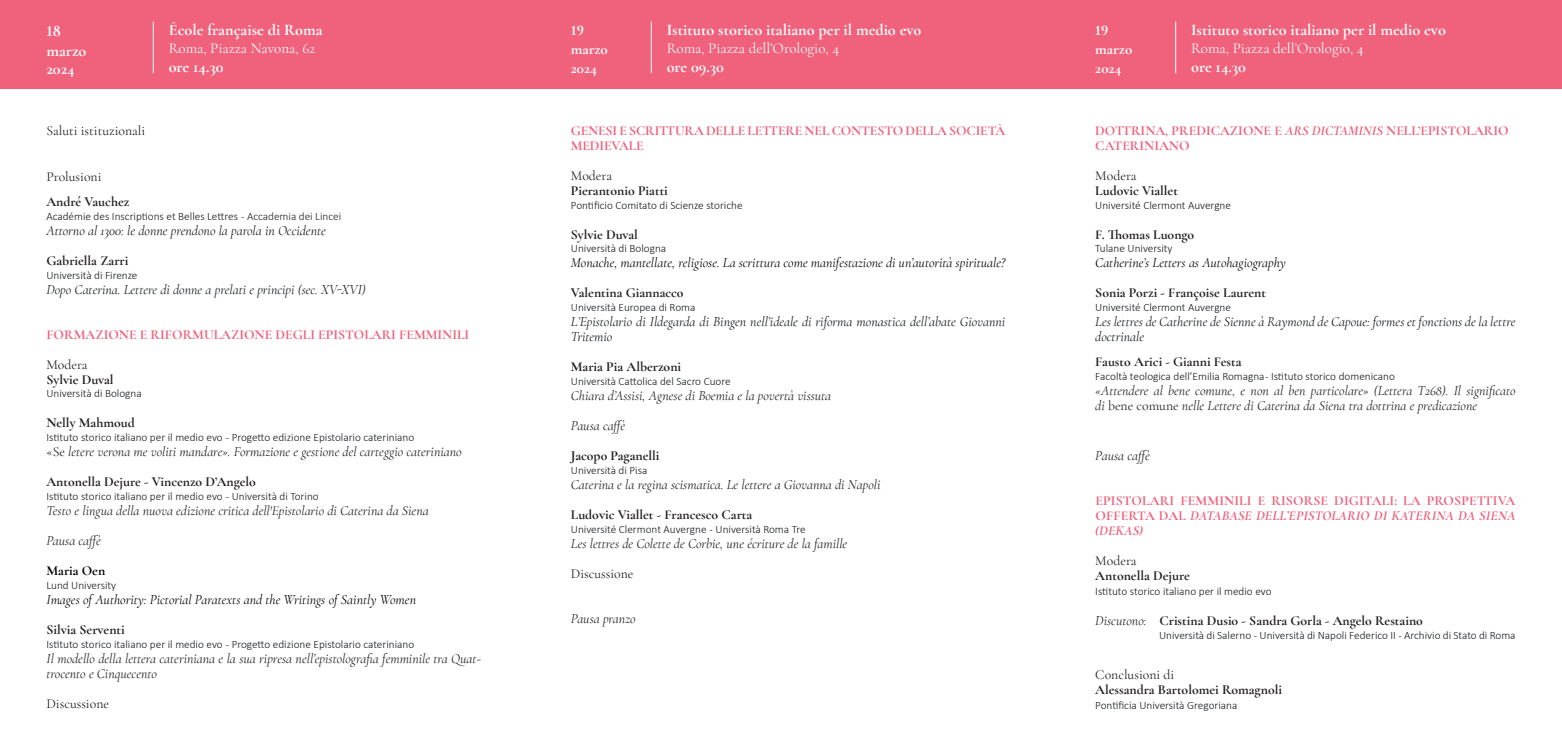
<style>
.page{position:relative;width:1562px;height:744px;background:#fff}
.page>*{position:absolute;margin:0;border:0;box-sizing:border-box;transform-origin:0 0}
.t1{font:700 16.25px/20px "Cormorant Garamond";color:#fff}
.t2{font:15px "Cormorant Garamond";color:#fff}
.t3{font:700 15px/18.8px "Cormorant Garamond";color:#fff}
.t4{font:italic 13.75px/30px "Cormorant Garamond";color:#231f20}
.t5{font:700 13.75px "Cormorant Garamond";color:#231f20}
.t6{font:700 13.75px/15px "Cormorant Garamond";color:#f0617b}
.t7{font:italic 13.75px/15px "Cormorant Garamond";color:#15181c}
.t8{font:italic 13.75px "Cormorant Garamond";color:#000001}
.t9{font:13.75px "Cormorant Garamond";color:#231f20}
.t10{font:italic 13.75px "Cormorant Garamond";color:#181c1f}
.t11{font:700 13.75px "Cormorant Garamond";color:#000001}
.t12{font:300 11.25px "Calibri";color:#15181c}
.s1{color:#231f20}
.s2{font-style:normal}
.s3{font-weight:700;font-style:normal}
.s4{font-style:italic}
.s5{font-weight:400;font-style:italic}
</style>
<div class="page">
<div style="left:0;top:0;width:1562px;height:88px;background:#f0617b"></div>
<hr style="left:153px;top:21px;width:1px;height:52px;background:#fff">
<hr style="left:651px;top:21px;width:1px;height:52px;background:#fff">
<hr style="left:1175px;top:21px;width:1px;height:52px;background:#fff">
<h1 class="t1" style="left:46px;top:21px;width:42px">18 marzo</h1>
<h1 class="t1" style="left:46px;top:58px;width:30px">2024</h1>
<h1 class="t1" style="left:169px;top:20px;width:155px">École française di Roma</h1>
<h2 class="t2" style="left:169px;top:39px;width:148px">Roma, Piazza Navona, 62</h2>
<h1 class="t1" style="left:169px;top:57px;width:56px">ore 14.30</h1>
<p class="t9" style="left:46px;top:122px;width:100px">Saluti istituzionali</p>
<p class="t9" style="left:46px;top:168px;width:57px">Prolusioni</p>
<p class="t5" style="left:46px;top:193px;width:84px">André Vauchez</p>
<p class="t12" style="left:46px;top:209px;width:296px">Académie des Inscriptions et Belles Lettres <span class="s1">- Accademia dei Lincei</span></p>
<p class="t7" style="left:46px;top:223px;width:281px">Attorno al 1300: le donne prendono la parola in Occidente</p>
<p class="t5" style="left:46px;top:252px;width:84px">Gabriella Zarri</p>
<p class="t12" style="left:46px;top:268px;width:93px">Università di Firenze</p>
<p class="t10" style="left:46px;top:281px;width:321px">Dopo Caterina. Lettere di donne a prelati e principi (sec. XV-XVI)</p>
<p class="t6" style="left:46px;top:326px;width:424px">FORMAZIONE E RIFORMULAZIONE DEGLI EPISTOLARI FEMMINILI</p>
<p class="t9" style="left:46px;top:356px;width:43px">Modera</p>
<p class="t5" style="left:46px;top:370px;width:69px">Sylvie Duval</p>
<p class="t12" style="left:46px;top:386px;width:97px">Università di Bologna</p>
<p class="t5" style="left:46px;top:414px;width:90px">Nelly Mahmoud</p>
<p class="t12" style="left:46px;top:430px;width:369px">Istituto storico italiano per il medio evo - Progetto edizione Epistolario cateriniano</p>
<p class="t4" style="left:46px;top:437px;width:417px"><span class="s2">«Se</span> letere verona me voliti mandare». Formazione e gestione del carteggio cateriniano<br><span class="s3">Antonella Dejure - Vincenzo D’Angelo</span></p>
<p class="t12" style="left:46px;top:489px;width:274px">Istituto storico italiano per il medio evo - Università di Torino</p>
<p class="t4" style="left:46px;top:495px;width:384px">Testo e lingua della nuova edizione critica dell'Epistolario di Caterina da Siena<br>Pausa caffè</p>
<p class="t11" style="left:46px;top:562px;width:60px">Maria Oen</p>
<p class="t12" style="left:46px;top:578px;width:71px">Lund University</p>
<p class="t8" style="left:46px;top:591px;width:371px">Images of Authority: Pictorial Paratexts and the Writings of Saintly Women</p>
<p class="t5" style="left:46px;top:620px;width:80px">Silvia Serventi</p>
<p class="t12" style="left:46px;top:636px;width:369px">Istituto storico italiano per il medio evo - Progetto edizione Epistolario cateriniano</p>
<p class="t4" style="left:46px;top:650px;width:436px;line-height:15px">Il modello della lettera cateriniana e la sua ripresa nell’epistolografia femminile tra Quat&shy;trocento e Cinquecento</p>
<p class="t9" style="left:46px;top:694px;width:64px">Discussione</p>
<h1 class="t1" style="left:667px;top:20px;width:256px">Istituto storico italiano per il medio evo</h1>
<h2 class="t2" style="left:667px;top:39px;width:174px">Roma, Piazza dell’Orologio, 4</h2>
<h1 class="t1" style="left:667px;top:57px;width:59px">ore 09.30</h1>
<h2 class="t3" style="left:571px;top:21px;width:39px">19 marzo<br>2024</h2>
<h2 class="t3" style="left:1095px;top:21px;width:39px">19 marzo<br>2024</h2>
<h1 class="t1" style="left:1191px;top:20px;width:256px">Istituto storico italiano per il medio evo</h1>
<h2 class="t2" style="left:1191px;top:39px;width:174px">Roma, Piazza dell’Orologio, 4</h2>
<h1 class="t1" style="left:1191px;top:57px;width:56px">ore 14.30</h1>
<p class="t6" style="left:571px;top:123px;width:436px">GENESI E SCRITTURA DELLE LETTERE NEL CONTESTO DELLA SOCIETÀ<br>MEDIEVALE</p>
<p class="t9" style="left:571px;top:167px;width:43px">Modera</p>
<p class="t5" style="left:571px;top:182px;width:99px">Pierantonio Piatti</p>
<p class="t12" style="left:571px;top:198px;width:173px">Pontificio Comitato di Scienze storiche</p>
<p class="t5" style="left:571px;top:225px;width:69px">Sylvie Duval</p>
<p class="t12" style="left:571px;top:241px;width:97px">Università di Bologna</p>
<p class="t8" style="left:571px;top:255px;width:436px">Monache, mantellate, religiose. La scrittura come manifestazione di un’autorità spirituale?</p>
<p class="t5" style="left:571px;top:284px;width:114px">Valentina Giannacco</p>
<p class="t12" style="left:571px;top:300px;width:126px">Università Europea di Roma</p>
<p class="t7" style="left:571px;top:314px;width:436px">L’Epistolario di Ildegarda di Bingen nell’ideale di riforma monastica dell’abate Giovanni<br>Tritemio</p>
<p class="t5" style="left:571px;top:358px;width:112px">Maria Pia Alberzoni</p>
<p class="t12" style="left:571px;top:374px;width:161px">Università Cattolica del Sacro Cuore</p>
<p class="t4" style="left:571px;top:380px;width:262px">Chiara d’Assisi, Agnese di Boemia e la povertà vissuta<br>Pausa caffè</p>
<p class="t5" style="left:571px;top:447px;width:90px">Jacopo Paganelli</p>
<p class="t12" style="left:571px;top:463px;width:78px">Università di Pisa</p>
<p class="t4" style="left:571px;top:469px;width:311px">Caterina e la regina scismatica. Le lettere a Giovanna di Napoli</p>
<p class="t5" style="left:571px;top:505px;width:183px">Ludovic Viallet - Francesco Carta</p>
<p class="t12" style="left:571px;top:521px;width:236px">Université Clermont Auvergne - Università Roma Tre</p>
<p class="t4" style="left:571px;top:528px;width:278px">Les lettres de Colette de Corbie, une écriture de la famille</p>
<p class="t9" style="left:571px;top:564px;width:64px">Discussione</p>
<p class="t4" style="left:571px;top:603px;width:66px">Pausa pranzo</p>
<p class="t6" style="left:1095px;top:123px;width:415px">DOTTRINA, PREDICAZIONE E <span class="s4">ARS DICTAMINIS</span> NELL’EPISTOLARIO<br>CATERINIANO</p>
<p class="t9" style="left:1095px;top:167px;width:43px">Modera</p>
<p class="t5" style="left:1095px;top:182px;width:84px">Ludovic Viallet</p>
<p class="t12" style="left:1095px;top:198px;width:137px">Université Clermont Auvergne</p>
<p class="t5" style="left:1095px;top:225px;width:101px">F. Thomas Luongo</p>
<p class="t12" style="left:1095px;top:241px;width:79px">Tulane University</p>
<p class="t8" style="left:1095px;top:255px;width:192px">Catherine’s Letters as Autohagiography</p>
<p class="t5" style="left:1095px;top:284px;width:172px">Sonia Porzi - Françoise Laurent</p>
<p class="t12" style="left:1095px;top:300px;width:137px">Université Clermont Auvergne</p>
<p class="t7" style="left:1095px;top:314px;width:422px">Les lettres de Catherine de Sienne à Raymond de Capoue: formes et fonctions de la lettre doctrinale</p>
<p class="t5" style="left:1095px;top:353px;width:148px">Fausto Arici - Gianni Festa</p>
<p class="t12" style="left:1095px;top:369px;width:301px">Facoltà teologica dell’Emilia Romagna - Istituto storico domenicano</p>
<p class="t4" style="left:1095px;top:383px;width:422px;line-height:15px">«Attendere al bene comune, e non al ben particolare» (Lettera T268). Il significato di <span class="s2">bene comune</span> nelle Lettere di Caterina da Siena tra dottrina e predicazione</p>
<p class="t4" style="left:1095px;top:440px;width:56px">Pausa caffè</p>
<p class="t6" style="left:1095px;top:493px;width:422px;text-align:justify">EPISTOLARI FEMMINILI E RISORSE DIGITALI: LA PROSPETTIVA OFFERTA DAL <span class="s4">DATABASE DELL’EPISTOLARIO DI KATERINA DA SIENA (DEKAS)</span></p>
<p class="t9" style="left:1095px;top:552px;width:43px">Modera</p>
<p class="t5" style="left:1095px;top:567px;width:96px">Antonella Dejure</p>
<p class="t12" style="left:1095px;top:584px;width:178px">Istituto storico italiano per il medio evo</p>
<p class="t5" style="left:1095px;top:612px;width:329px"><span class="s5">Discutono:</span> Cristina Dusio - Sandra Gorla - Angelo Restaino</p>
<p class="t12" style="left:1159px;top:628px;width:358px">Università di Salerno - Università di Napoli Federico II - Archivio di Stato di Roma</p>
<p class="t9" style="left:1095px;top:666px;width:80px">Conclusioni di</p>
<p class="t5" style="left:1095px;top:680px;width:188px">Alessandra Bartolomei Romagnoli</p>
<p class="t12" style="left:1095px;top:698px;width:144px">Pontificia Università Gregoriana</p>
</div>
